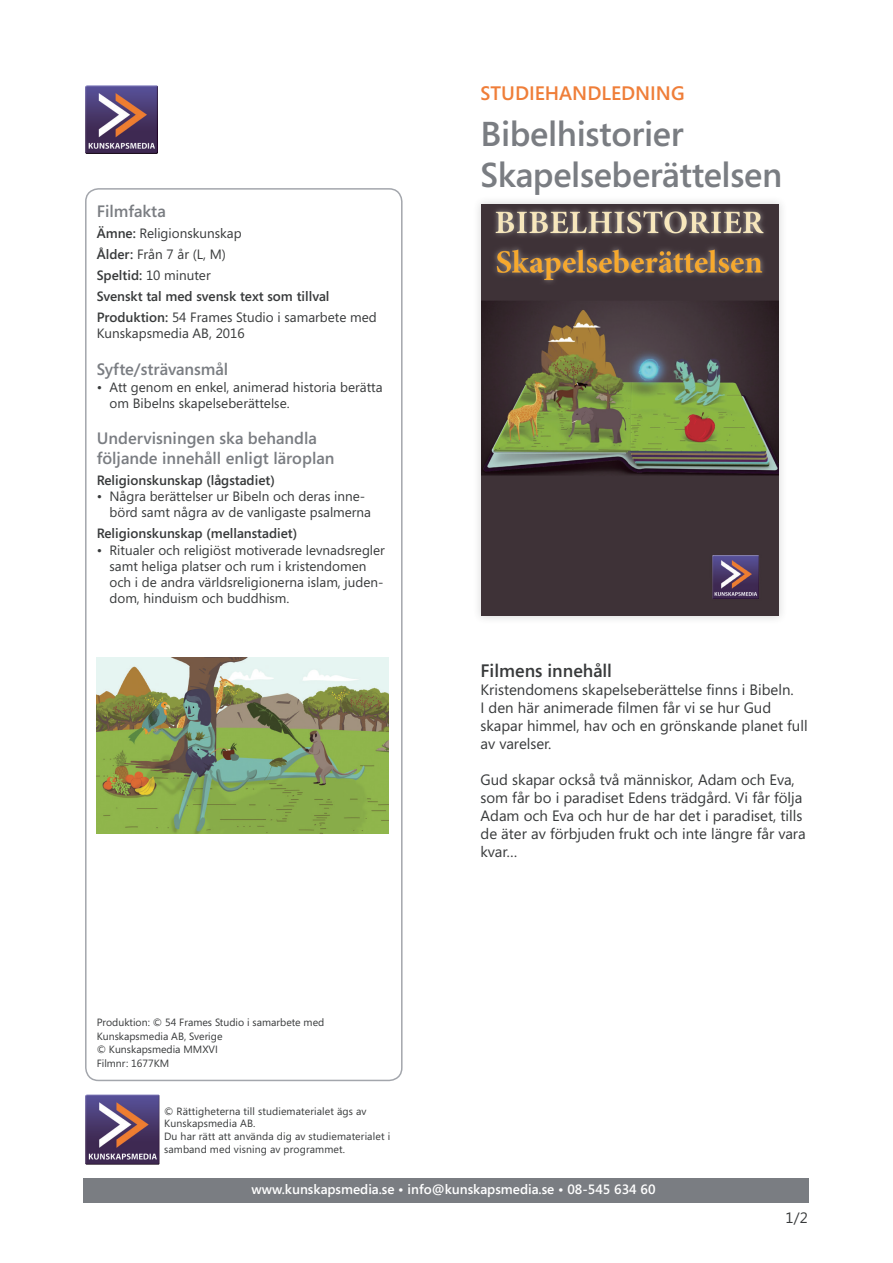
<style>
.page{position:relative;width:893px;height:1263px;background:#fff}
.page>*{position:absolute;margin:0;border:0;box-sizing:border-box;transform-origin:0 0}
.t1{font:600 34.5px "Segoe Media Center";letter-spacing:-.01em;color:#7a7d82}
.t2{font:600 19.5px "Segoe Media Center";color:#ef7e39}
.t3{font:600 18px "Segoe Media Center";color:#383a3b}
.t4{font:600 16.5px "Segoe Media Center";color:#7a7d82}
.t5{font:15px/18px "Segoe Media Center";color:#383a3b}
.t6{font:13.5px/16.2px "Segoe Media Center";color:#383a3b}
.t7{font:600 13.5px "Segoe Media Center";color:#383a3b}
.t8{font:600 13.5px "Segoe Media Center";color:#fff}
.t9{font:10.5px/12.6px "Segoe Media Center";letter-spacing:.01em;color:#383a3b}
.s1{font-weight:600}
</style>
<div class="page">
<div style="left:84px;top:1178px;width:725px;height:24px;background:#7a7d82"></div>
<img style="left:85px;top:85px;width:72px;height:68px">
<div style="left:85px;top:188px;width:318px;height:893px;border:2px solid #a3a6ac;border-radius:13px"></div>
<img style="left:85px;top:1094px;width:74px;height:71px">
<div style="left:472px;top:195px;width:316px;height:429px;background:#f6f6f6"></div>
<img style="left:481px;top:204px;width:297px;height:411px">
<img style="left:97px;top:657px;width:291px;height:177px">
<h2 class="t2" style="left:480px;top:82px;width:206px">STUDIEHANDLEDNING</h2>
<p class="t4" style="left:97px;top:201px;width:70px">Filmfakta</p>
<p class="t6" style="left:97px;top:225px;width:146px"><span class="s1">Ämne:</span> Religionskunskap</p>
<p class="t6" style="left:97px;top:246px;width:131px"><span class="s1">Ålder:</span> Från 7 år (L, M)</p>
<p class="t6" style="left:97px;top:267px;width:115px"><span class="s1">Speltid:</span> 10 minuter</p>
<p class="t7" style="left:97px;top:288px;width:234px">Svenskt tal med svensk text som tillval</p>
<p class="t6" style="left:97px;top:309px;width:282px"><span class="s1">Produktion:</span> 54 Frames Studio i samarbete med<br>Kunskapsmedia AB, 2016</p>
<p class="t4" style="left:97px;top:360px;width:133px">Syfte/strävansmål</p>
<p class="t6" style="left:109px;top:379px;width:275px;text-indent:-13px">• Att genom en enkel, animerad historia berätta om Bibelns skapelseberättelse.</p>
<p class="t4" style="left:97px;top:429px;width:222px">Undervisningen ska behandla</p>
<p class="t4" style="left:97px;top:449px;width:239px">följande innehåll enligt läroplan</p>
<p class="t7" style="left:97px;top:472px;width:180px">Religionskunskap (lågstadiet)</p>
<p class="t6" style="left:109px;top:488px;width:263px;text-indent:-13px">• Några berättelser ur Bibeln och deras inne&shy;börd samt några av de vanligaste psalmerna</p>
<p class="t7" style="left:97px;top:526px;width:202px">Religionskunskap (mellanstadiet)</p>
<p class="t6" style="left:109px;top:542px;width:277px;text-indent:-13px">• Ritualer och religiöst motiverade levnadsregler samt heliga platser och rum i kristendomen och i de andra världsreligionerna islam, juden&shy;dom, hinduism och buddhism.</p>
<p class="t9" style="left:97px;top:1016px;width:229px;line-height:13.5px">Produktion: © 54 Frames Studio i samarbete med<br>Kunskapsmedia AB, Sverige</p>
<p class="t9" style="left:97px;top:1043px;width:123px">© Kunskapsmedia MMXVI</p>
<p class="t9" style="left:97px;top:1057px;width:74px">Filmnr: 1677KM</p>
<p class="t9" style="left:164px;top:1105px;width:228px">© Rättigheterna till studiematerialet ägs av Kunskapsmedia AB.<br>Du har rätt att använda dig av studiematerialet i samband med visning av programmet.</p>
<p class="t1" style="left:480px;top:114px;width:205px">Bibelhistorier</p>
<p class="t1" style="left:480px;top:156px;width:303px">Skapelseberättelsen</p>
<p class="t3" style="left:480px;top:660px;width:133px">Filmens innehåll</p>
<p class="t5" style="left:480px;top:681px;width:329px">Kristendomens skapelseberättelse finns i Bibeln.<br>I den här animerade filmen får vi se hur Gud skapar himmel, hav och en grönskande planet full av varelser.</p>
<p class="t5" style="left:480px;top:771px;width:327px">Gud skapar också två människor, Adam och Eva, som får bo i paradiset Edens trädgård. Vi får följa Adam och Eva och hur de har det i paradiset, tills de äter av förbjuden frukt och inte längre får vara kvar…</p>
<p class="t8" style="left:252px;top:1181px;width:405px">www.kunskapsmedia.se • info@kunskapsmedia.se • 08-545 634 60</p>
<p class="t5" style="left:786px;top:1209px;width:24px">1/2</p>
</div>
